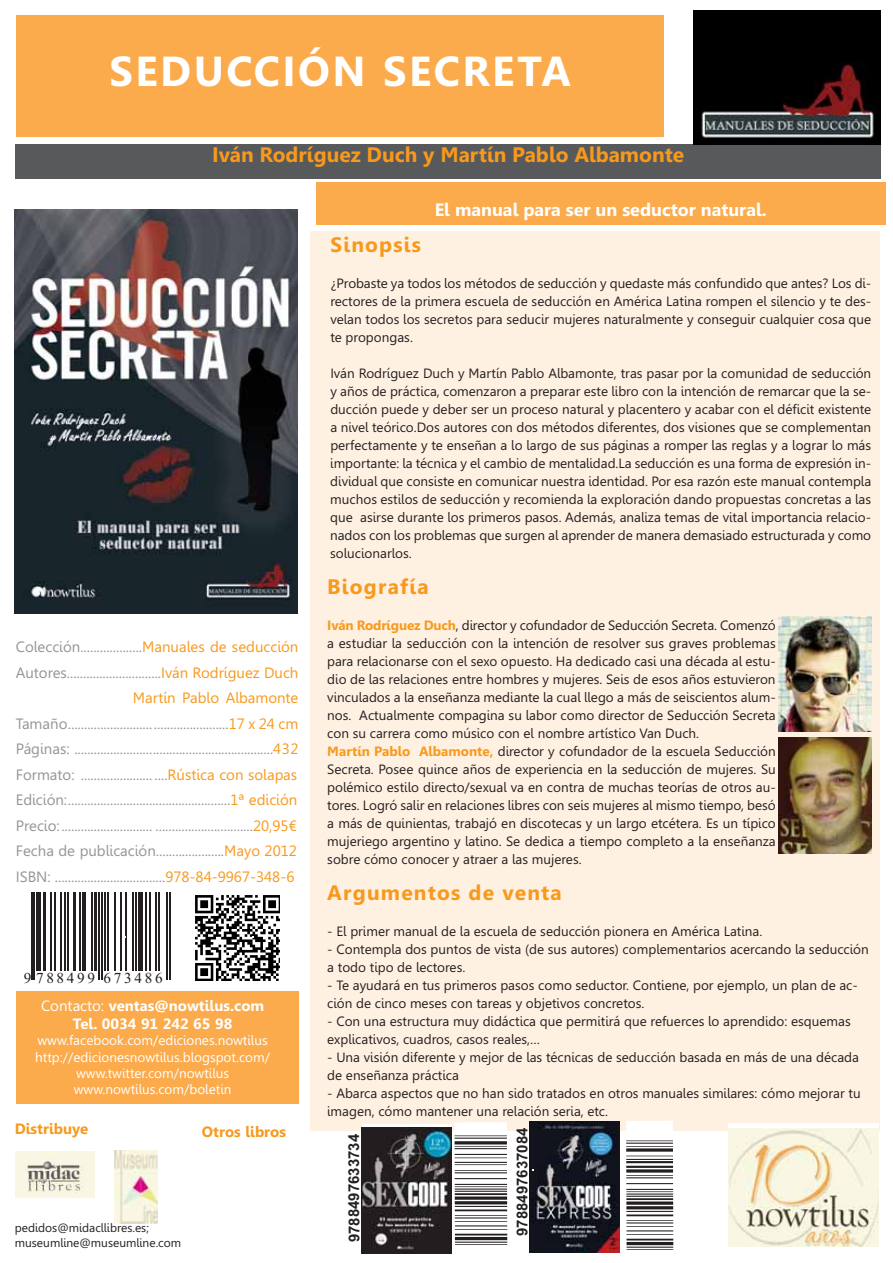
<style>
.page{position:relative;width:893px;height:1263px;background:#fff}
.page>*{position:absolute;margin:0;border:0;box-sizing:border-box;transform-origin:0 0}
.t1{font:700 42px "Gisha";letter-spacing:.055em;color:#fff}
.t2{font:700 21px "Gisha";letter-spacing:.015em;color:#f8991c}
.t3{font:700 21px "Gisha";letter-spacing:.055em;color:#f8991c}
.t4{font:700 21px "Gisha";letter-spacing:.06em;color:#f8991c}
.t5{font:700 18px "Gisha";color:#fff}
.t6{font:15.15px "Times New Roman";letter-spacing:.175em;color:#231f20}
.t7{font:15px/25.5px "Gisha";color:#939598}
.t8{font:700 15px/18px "Gisha";color:#fff;text-align:center}
.t9{font:700 15px "Arial";color:#231f20}
.t10{font:700 15px "Gisha";color:#f8991c}
.t11{font:13.5px/18px "Gisha";color:#231f20}
.t12{font:13.5px/16.2px "Gisha";color:#fff;text-align:center}
.t13{font:12px/14.4px "Gisha";color:#231f20}
.s1{color:#f8991c}
.s2{font-weight:400}
.s3{font-weight:700;color:#f8991c}
</style>
<div class="page">
<div style="left:16px;top:145px;width:865px;height:34px;background:#58595b"></div>
<div style="left:310px;top:231px;width:569px;height:900px;background:#fff1e2"></div>
<div style="left:16px;top:15px;width:648px;height:121px;background:#fbab4b"></div>
<div style="left:16px;top:991px;width:282px;height:113px;background:#fbab4b"></div>
<svg style="left:32px;top:892px;width:139px;height:88px"></svg>
<hr style="left:31px;top:892px;width:1px;height:88px;background:#231f20">
<hr style="left:34px;top:892px;width:1px;height:88px;background:#231f20">
<hr style="left:37px;top:892px;width:4px;height:79px;background:#231f20">
<hr style="left:43px;top:892px;width:2px;height:79px;background:#231f20">
<hr style="left:50px;top:892px;width:1px;height:79px;background:#231f20">
<hr style="left:54px;top:892px;width:2px;height:79px;background:#231f20">
<hr style="left:60px;top:892px;width:1px;height:79px;background:#231f20">
<hr style="left:65px;top:892px;width:1px;height:79px;background:#231f20">
<hr style="left:68px;top:892px;width:1px;height:79px;background:#231f20">
<hr style="left:74px;top:892px;width:2px;height:79px;background:#231f20">
<hr style="left:79px;top:892px;width:2px;height:79px;background:#231f20">
<hr style="left:82px;top:892px;width:4px;height:79px;background:#231f20">
<hr style="left:91px;top:892px;width:1px;height:79px;background:#231f20">
<hr style="left:94px;top:892px;width:3px;height:79px;background:#231f20">
<hr style="left:99px;top:892px;width:1px;height:88px;background:#231f20">
<hr style="left:101px;top:892px;width:2px;height:88px;background:#231f20">
<hr style="left:104px;top:892px;width:1px;height:79px;background:#231f20">
<hr style="left:107px;top:892px;width:1px;height:79px;background:#231f20">
<hr style="left:115px;top:892px;width:1px;height:79px;background:#231f20">
<hr style="left:121px;top:892px;width:1px;height:79px;background:#231f20">
<hr style="left:125px;top:892px;width:1px;height:79px;background:#231f20">
<hr style="left:132px;top:892px;width:1px;height:79px;background:#231f20">
<hr style="left:135px;top:892px;width:1px;height:79px;background:#231f20">
<hr style="left:138px;top:892px;width:4px;height:79px;background:#231f20">
<hr style="left:145px;top:892px;width:2px;height:79px;background:#231f20">
<hr style="left:150px;top:892px;width:1px;height:79px;background:#231f20">
<hr style="left:156px;top:892px;width:1px;height:79px;background:#231f20">
<hr style="left:159px;top:892px;width:1px;height:79px;background:#231f20">
<hr style="left:166px;top:892px;width:1px;height:88px;background:#231f20">
<hr style="left:169px;top:892px;width:1px;height:88px;background:#231f20">
<img style="left:693px;top:11px;width:187px;height:133px">
<img style="left:15px;top:209px;width:283px;height:404px">
<div style="left:316px;top:182px;width:569px;height:42px;background:#fbab4b"></div>
<img style="left:779px;top:616px;width:92px;height:116px">
<img style="left:530px;top:1122px;width:90px;height:131px">
<svg style="left:626px;top:1121px;width:47px;height:9px"></svg>
<img style="left:626px;top:1130px;width:47px;height:120px">
<div style="left:729px;top:1123px;width:150px;height:129px;background:#fff"></div>
<img style="left:729px;top:1128px;width:150px;height:119px">
<img style="left:114px;top:1150px;width:44px;height:73px">
<img style="left:15px;top:1151px;width:79px;height:47px">
<div style="left:362px;top:1124px;width:89px;height:133px;background:#fff"></div>
<img style="left:362px;top:1127px;width:89px;height:127px">
<svg style="left:454px;top:1122px;width:53px;height:118px"></svg>
<img style="left:455px;top:1125px;width:52px;height:120px">
<img style="left:195px;top:895px;width:85px;height:85px">
<img style="left:779px;top:738px;width:92px;height:116px">
<h1 class="t1" style="left:110px;top:55px;width:463px">SEDUCCIÓN SECRETA</h1>
<h2 class="t2" style="left:212px;top:147px;width:474px">Iván Rodríguez Duch y Martín Pablo Albamonte</h2>
<h3 class="t5" style="left:435px;top:203px;width:333px">El manual para ser un seductor natural.</h3>
<p class="t7" style="left:16px;top:636px;width:284px">Colección...................<span class="s1">Manuales de seducción<br></span>Autores.............................<span class="s1">Iván Rodríguez Duch</span></p>
<p class="t7" style="left:16px;top:712px;width:284px;text-align:justify">Tamaño.................................................<span class="s1">17 x 24 cm </span>Páginas: .............................................................<span class="s1">432<br></span>Formato: ...................... ....<span class="s1">Rústica con solapas </span>Edición:..................................................<span class="s1">1ª edición </span>Precio:............................ ..............................<span class="s1">20,95€ </span>Fecha de publicación.....................<span class="s1">Mayo 2012<br></span>ISBN: ..................................<span class="s1">978-84-9967-348-6</span></p>
<p class="t6" style="left:24px;top:969px;width:140px">9 788499 673486</p>
<p class="t8" style="left:41px;top:998px;width:225px"><span class="s2">Contacto:</span> ventas@nowtilus.com<br>Tel. 0034 91 242 65 98</p>
<p class="t12" style="left:35px;top:1034px;width:236px">www.facebook.com/ediciones.nowtilus http://edicionesnowtilus.blogspot.com/ www.twitter.com/nowtilus www.nowtilus.com/boletin</p>
<p class="t6" style="left:134px;top:969px;width:30px">547</p>
<p class="t10" style="left:15px;top:1123px;width:75px">Distribuye</p>
<p class="t10" style="left:202px;top:1126px;width:86px">Otros libros</p>
<p class="t13" style="left:15px;top:1222px;width:168px">pedidos@midacllibres.es; museumline@museumline.com</p>
<h2 class="t3" style="left:330px;top:236px;width:92px">Sinopsis</h2>
<p class="t11" style="left:330px;top:276px;width:542px;text-align:justify">¿Probaste ya todos los métodos de seducción y quedaste más confundido que antes? Los di&shy;rectores de la primera escuela de seducción en América Latina rompen el silencio y te des&shy;velan todos los secretos para seducir mujeres naturalmente y conseguir cualquier cosa que te propongas.</p>
<p class="t11" style="left:330px;top:366px;width:542px;text-align:justify">Iván Rodríguez Duch y Martín Pablo Albamonte, tras pasar por la comunidad de seducción y años de práctica, comenzaron a preparar este libro con la intención de remarcar que la se&shy;ducción puede y deber ser un proceso natural y placentero y acabar con el déficit existente a nivel teórico.Dos autores con dos métodos diferentes, dos visiones que se complementan perfectamente y te enseñan a lo largo de sus páginas a romper las reglas y a lograr lo más importante: la técnica y el cambio de mentalidad.La seducción es una forma de expresión in&shy;dividual que consiste en comunicar nuestra identidad. Por esa razón este manual contempla muchos estilos de seducción y recomienda la exploración dando propuestas concretas a las que asirse durante los primeros pasos. Además, analiza temas de vital importancia relacio&shy;nados con los problemas que surgen al aprender de manera demasiado estructurada y como solucionarlos.</p>
<h2 class="t4" style="left:327px;top:578px;width:103px">Biografía</h2>
<p class="t11" style="left:327px;top:618px;width:450px"><span class="s3">Iván Rodríguez Duch</span>, director y cofundador de Seducción Secreta. Comenzó a estudiar la seducción con la intención de resolver sus graves problemas para relacionarse con el sexo opuesto. Ha dedicado casi una década al estu&shy;dio de las relaciones entre hombres y mujeres. Seis de esos años estuvieron vinculados a la enseñanza mediante la cual llego a más de seiscientos alum&shy;nos. Actualmente compagina su labor como director de Seducción Secreta con su carrera como músico con el nombre artístico Van Duch.<br><span class="s3">Martín Pablo Albamonte,</span> director y cofundador de la escuela Seducción Secreta. Posee quince años de experiencia en la seducción de mujeres. Su polémico estilo directo/sexual va en contra de muchas teorías de otros au&shy;tores. Logró salir en relaciones libres con seis mujeres al mismo tiempo, besó a más de quinientas, trabajó en discotecas y un largo etcétera. Es un típico mujeriego argentino y latino. Se dedica a tiempo completo a la enseñanza sobre cómo conocer y atraer a las mujeres.</p>
<h2 class="t3" style="left:327px;top:884px;width:236px">Argumentos de venta</h2>
<p class="t11" style="left:327px;top:923px;width:436px">- El primer manual de la escuela de seducción pionera en América Latina.</p>
<p class="t11" style="left:327px;top:941px;width:543px">- Contempla dos puntos de vista (de sus autores) complementarios acercando la seducción a todo tipo de lectores.</p>
<p class="t11" style="left:327px;top:977px;width:532px">- Te ayudará en tus primeros pasos como seductor. Contiene, por ejemplo, un plan de ac&shy;ción de cinco meses con tareas y objetivos concretos.</p>
<p class="t11" style="left:327px;top:1013px;width:525px">- Con una estructura muy didáctica que permitirá que refuerces lo aprendido: esquemas explicativos, cuadros, casos reales,…</p>
<p class="t11" style="left:327px;top:1049px;width:533px">- Una visión diferente y mejor de las técnicas de seducción basada en más de una década de enseñanza práctica</p>
<p class="t11" style="left:327px;top:1085px;width:535px">- Abarca aspectos que no han sido tratados en otros manuales similares: cómo mejorar tu imagen, cómo mantener una relación seria, etc.</p>
<p class="t9" style="left:344px;top:1242px;width:110px;rotate:-90deg">9788497633734</p>
<p class="t9" style="left:512px;top:1236px;width:110px;rotate:-90deg">9788497637084</p>
</div>
